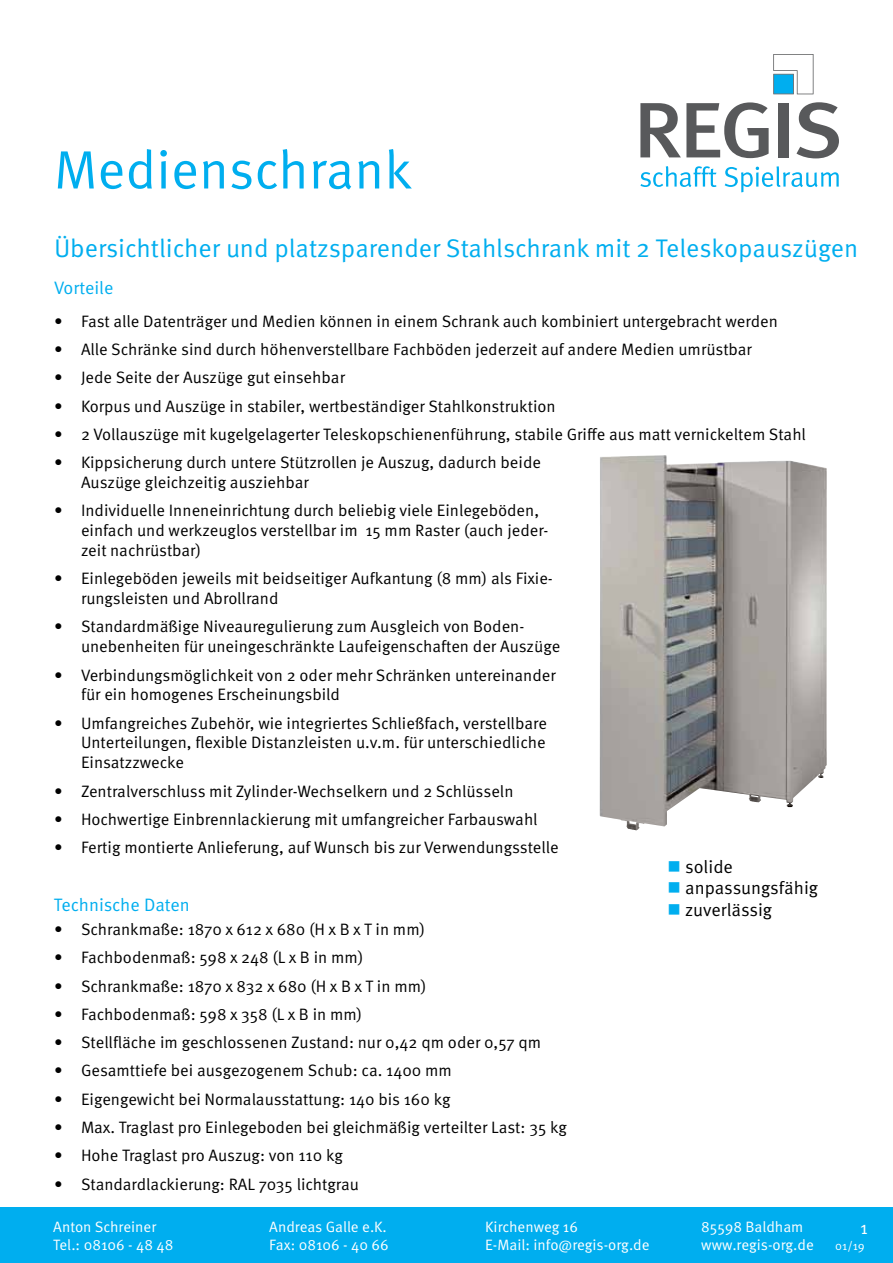
<style>
.page{position:relative;width:893px;height:1263px;background:#fff}
.page>*{position:absolute;margin:0;border:0;box-sizing:border-box;transform-origin:0 0}
.t1{font:54px "Meta OT";color:#00aeef}
.t2{font:25.5px "Meta OT";color:#00aeef}
.t3{font:18px "Meta OT";color:#000}
.t4{font:18px "Meta OT";letter-spacing:-.005em;color:#00aeef}
.t5{font:18px "Meta OT";color:#fff}
.t6{font:16.5px/19.8px "Meta OT";color:#000}
.t7{font:15px "Meta OT";color:#fff}
.t8{font:12px "Meta OT";color:#fff}
.s1{color:#00aeef}
</style>
<div class="page">
<div style="left:0;top:1208px;width:893px;height:55px;background:#00aeef"></div>
<svg style="left:640px;top:102px;width:129px;height:56px"></svg>
<div style="left:778px;top:103px;width:11px;height:54px;background:#58595b"></div>
<svg style="left:796px;top:102px;width:43px;height:56px"></svg>
<svg style="left:640px;top:166px;width:76px;height:21px"></svg>
<svg style="left:725px;top:166px;width:114px;height:26px"></svg>
<svg style="left:773px;top:54px;width:40px;height:40px"></svg>
<img style="left:600px;top:455px;width:227px;height:375px">
<h1 class="t1" style="left:54px;top:136px;width:360px">Medienschrank</h1>
<h2 class="t2" style="left:54px;top:232px;width:806px">Übersichtlicher und platzsparender Stahlschrank mit 2 Teleskopauszügen</h2>
<p class="t4" style="left:54px;top:277px;width:61px">Vorteile</p>
<p class="t6" style="left:54px;top:312px;width:725px">• Fast alle Datenträger und Medien können in einem Schrank auch kombiniert untergebracht werden</p>
<p class="t6" style="left:54px;top:340px;width:699px">• Alle Schränke sind durch höhenverstellbare Fachböden jederzeit auf andere Medien umrüstbar</p>
<p class="t6" style="left:54px;top:368px;width:292px">• Jede Seite der Auszüge gut einsehbar</p>
<p class="t6" style="left:54px;top:397px;width:503px">• Korpus und Auszüge in stabiler, wertbeständiger Stahlkonstruktion</p>
<p class="t6" style="left:54px;top:425px;width:753px">• 2 Vollauszüge mit kugelgelagerter Teleskopschienenführung, stabile Griffe aus matt vernickeltem Stahl</p>
<p class="t6" style="left:81px;top:453px;width:462px;text-indent:-27px">• Kippsicherung durch untere Stützrollen je Auszug, dadurch beide<br>Auszüge gleichzeitig ausziehbar</p>
<p class="t6" style="left:81px;top:501px;width:469px;text-indent:-27px">• Individuelle Inneneinrichtung durch beliebig viele Einlegeböden, einfach und werkzeuglos verstellbar im 15 mm Raster (auch jeder&shy;zeit nachrüstbar)</p>
<p class="t6" style="left:81px;top:569px;width:473px;text-indent:-27px">• Einlegeböden jeweils mit beidseitiger Aufkantung (8 mm) als Fixie&shy;rungsleisten und Abrollrand</p>
<p class="t6" style="left:81px;top:617px;width:481px;text-indent:-27px">• Standardmäßige Niveauregulierung zum Ausgleich von Boden&shy;unebenheiten für uneingeschränkte Laufeigenschaften der Auszüge</p>
<p class="t6" style="left:81px;top:665px;width:476px;text-indent:-27px">• Verbindungsmöglichkeit von 2 oder mehr Schränken untereinander für ein homogenes Erscheinungsbild</p>
<p class="t6" style="left:81px;top:713px;width:467px;text-align:justify;text-indent:-27px">• Umfangreiches Zubehör, wie integriertes Schließfach, verstellbare Unterteilungen, flexible Distanzleisten u.v.m. für unterschiedliche Einsatzzwecke</p>
<p class="t6" style="left:54px;top:781px;width:461px">• Zentralverschluss mit Zylinder-Wechselkern und 2 Schlüsseln</p>
<p class="t6" style="left:54px;top:810px;width:485px">• Hochwertige Einbrennlackierung mit umfangreicher Farbauswahl</p>
<p class="t6" style="left:54px;top:838px;width:506px">• Fertig montierte Anlieferung, auf Wunsch bis zur Verwendungsstelle</p>
<p class="t3" style="left:668px;top:855px;width:67px"><span class="s1">■</span> solide</p>
<p class="t3" style="left:668px;top:877px;width:152px"><span class="s1">■</span> anpassungsfähig</p>
<p class="t3" style="left:668px;top:898px;width:106px"><span class="s1">■</span> zuverlässig</p>
<p class="t4" style="left:54px;top:893px;width:137px">Technische Daten</p>
<p class="t6" style="left:54px;top:920px;width:373px">• Schrankmaße: 1870 x 612 x 680 (H x B x T in mm)</p>
<p class="t6" style="left:54px;top:948px;width:311px">• Fachbodenmaß: 598 x 248 (L x B in mm)</p>
<p class="t6" style="left:54px;top:976px;width:374px">• Schrankmaße: 1870 x 832 x 680 (H x B x T in mm)</p>
<p class="t6" style="left:54px;top:1005px;width:310px">• Fachbodenmaß: 598 x 358 (L x B in mm)</p>
<p class="t6" style="left:54px;top:1033px;width:489px">• Stellfläche im geschlossenen Zustand: nur 0,42 qm oder 0,57 qm</p>
<p class="t6" style="left:54px;top:1061px;width:399px">• Gesamttiefe bei ausgezogenem Schub: ca. 1400 mm</p>
<p class="t6" style="left:54px;top:1089px;width:398px">• Eigengewicht bei Normalausstattung: 140 bis 160 kg</p>
<p class="t6" style="left:54px;top:1118px;width:514px">• Max. Traglast pro Einlegeboden bei gleichmäßig verteilter Last: 35 kg</p>
<p class="t6" style="left:54px;top:1146px;width:290px">• Hohe Traglast pro Auszug: von 110 kg</p>
<p class="t6" style="left:54px;top:1174px;width:306px">• Standardlackierung: RAL 7035 lichtgrau</p>
<p class="t7" style="left:53px;top:1217px;width:105px">Anton Schreiner</p>
<p class="t7" style="left:269px;top:1217px;width:119px">Andreas Galle e.K.</p>
<p class="t7" style="left:485px;top:1217px;width:94px">Kirchenweg 16</p>
<p class="t7" style="left:701px;top:1217px;width:104px">85598 Baldham</p>
<p class="t5" style="left:860px;top:1216px;width:9px">1</p>
<p class="t7" style="left:53px;top:1235px;width:122px">Tel.: 08106 - 48 48</p>
<p class="t7" style="left:269px;top:1235px;width:121px">Fax: 08106 - 40 66</p>
<p class="t7" style="left:485px;top:1235px;width:166px">E-Mail: info@regis-org.de</p>
<p class="t7" style="left:701px;top:1235px;width:114px">www.regis-org.de</p>
<p class="t8" style="left:835px;top:1238px;width:31px">01/19</p>
</div>
